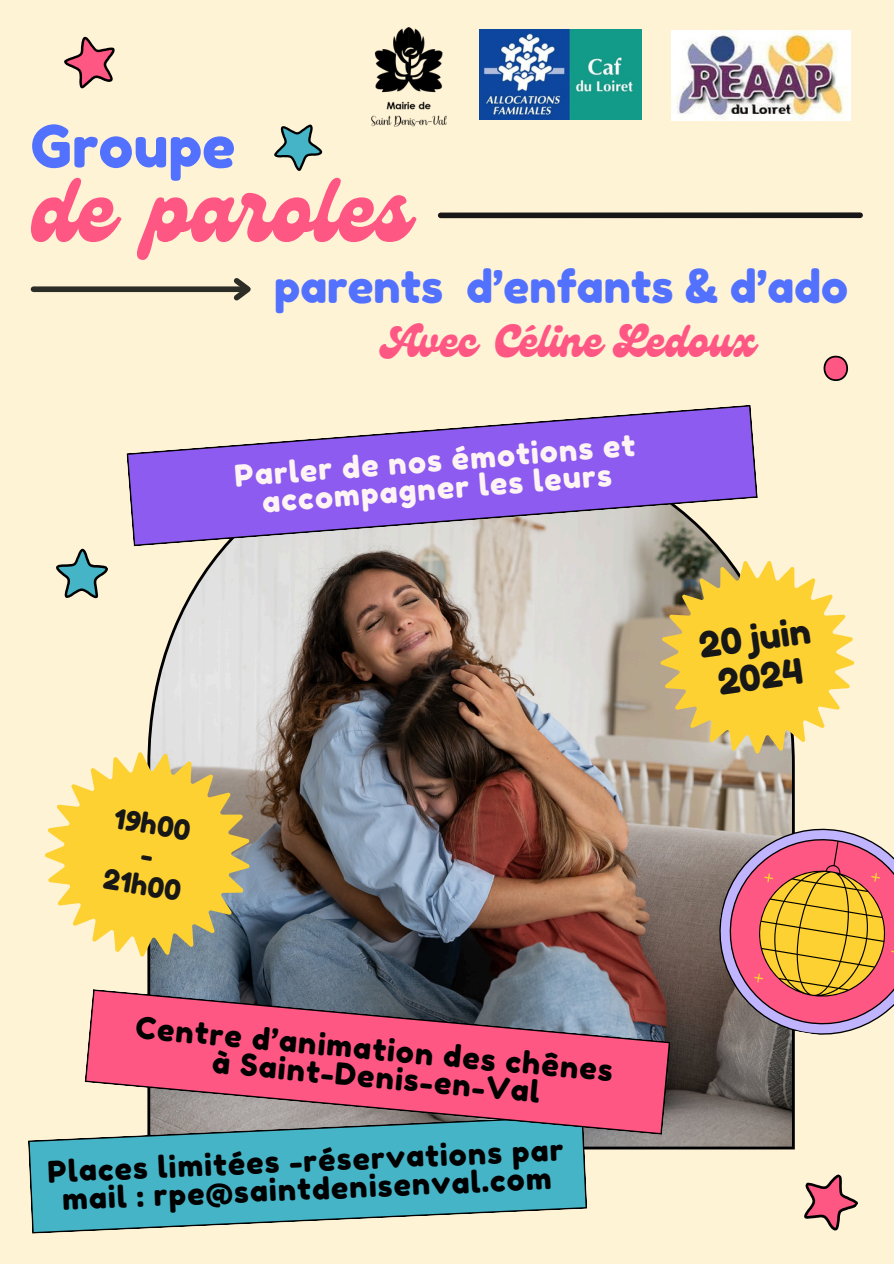
<style>
.page{position:relative;width:894px;height:1264px;background:#fff}
.page>*{position:absolute;margin:0;border:0;box-sizing:border-box;transform-origin:0 0}
.t1{font:89.25px "Genty";color:#ff5784}
.t2{font:57.9px "Fredoka One";color:#5271ff}
.t3{font:45px "Fredoka One";color:#5271ff}
.t4{font:45px "Genty";color:#ff5784}
.t5{font:35.1px/39.2px "Fredoka One";color:#171717;text-align:center}
.t6{font:30.15px "Fredoka One";color:#000001}
.t7{font:30.15px/27.8px "Fredoka One";color:#fff4f4;text-align:center}
.t8{font:30px/28px "Fredoka One";color:#000001;text-align:center}
.t9{font:27.6px "Fredoka One";color:#171717}
</style>
<div class="page">
<div style="left:0;top:0;width:893px;height:1263px;background:#fff3d6"></div>
<svg style="left:64px;top:37px;width:51px;height:51px"></svg>
<svg style="left:274px;top:124px;width:48px;height:46px"></svg>
<svg style="left:823px;top:356px;width:25px;height:25px"></svg>
<div style="left:33px;top:286px;width:213px;height:6px;background:#2c2d26"></div>
<svg style="left:229px;top:278px;width:22px;height:23px"></svg>
<div style="left:440px;top:212px;width:419px;height:6px;background:#171717"></div>
<img style="left:371px;top:27px;width:75px;height:100px">
<img style="left:147px;top:491px;width:647px;height:658px">
<svg style="left:56px;top:548px;width:52px;height:51px"></svg>
<svg style="left:804px;top:1174px;width:54px;height:57px"></svg>
<svg style="left:660px;top:561px;width:193px;height:192px"></svg>
<svg style="left:704px;top:804px;width:91px;height:246px"></svg>
<svg style="left:704px;top:813px;width:189px;height:236px;background:#cb8e75"></svg>
<svg style="left:126px;top:405px;width:631px;height:141px;fill:#8d5bef"></svg>
<svg style="left:45px;top:726px;width:231px;height:256px"></svg>
<img style="left:671px;top:30px;width:179px;height:90px">
<img style="left:479px;top:30px;width:162px;height:90px">
<svg style="left:28px;top:1134px;width:559px;height:99px;background:#5eb9c4"></svg>
<svg style="left:84px;top:989px;width:586px;height:145px;background:#cb6885"></svg>
<svg style="left:141px;top:855px;width:11px;height:6px"></svg>
<p class="t2" style="left:31px;top:111px;width:206px">Groupe</p>
<h2 class="t1" style="left:31px;top:159px;width:381px">de paroles</h2>
<h1 class="t3" style="left:274px;top:259px;width:575px">parents d’enfants &amp; d’ado</h1>
<p class="t4" style="left:380px;top:315px;width:376px">Avec Céline Ledoux</p>
<p class="t7" style="left:233px;top:460px;width:403px;rotate:-4deg">Parler de nos émotions et accompagner les leurs</p>
<p class="t9" style="left:117px;top:801px;width:78px;rotate:9deg">19h00</p>
<p class="t9" style="left:106px;top:861px;width:80px;rotate:9deg">21h00</p>
<h4 class="t6" style="left:137px;top:1009px;width:480px;rotate:5deg">Centre d’animation des chênes</h4>
<p class="t6" style="left:214px;top:1044px;width:330px;rotate:5deg">à Saint-Denis-en-Val</p>
<p class="t8" style="left:47px;top:1155px;width:517px;rotate:-2deg">Places limitées -réservations par mail : rpe@saintdenisenval.com</p>
<h3 class="t5" style="left:696px;top:626px;width:114px;rotate:-8deg">20 juin<br>2024</h3>
</div>
